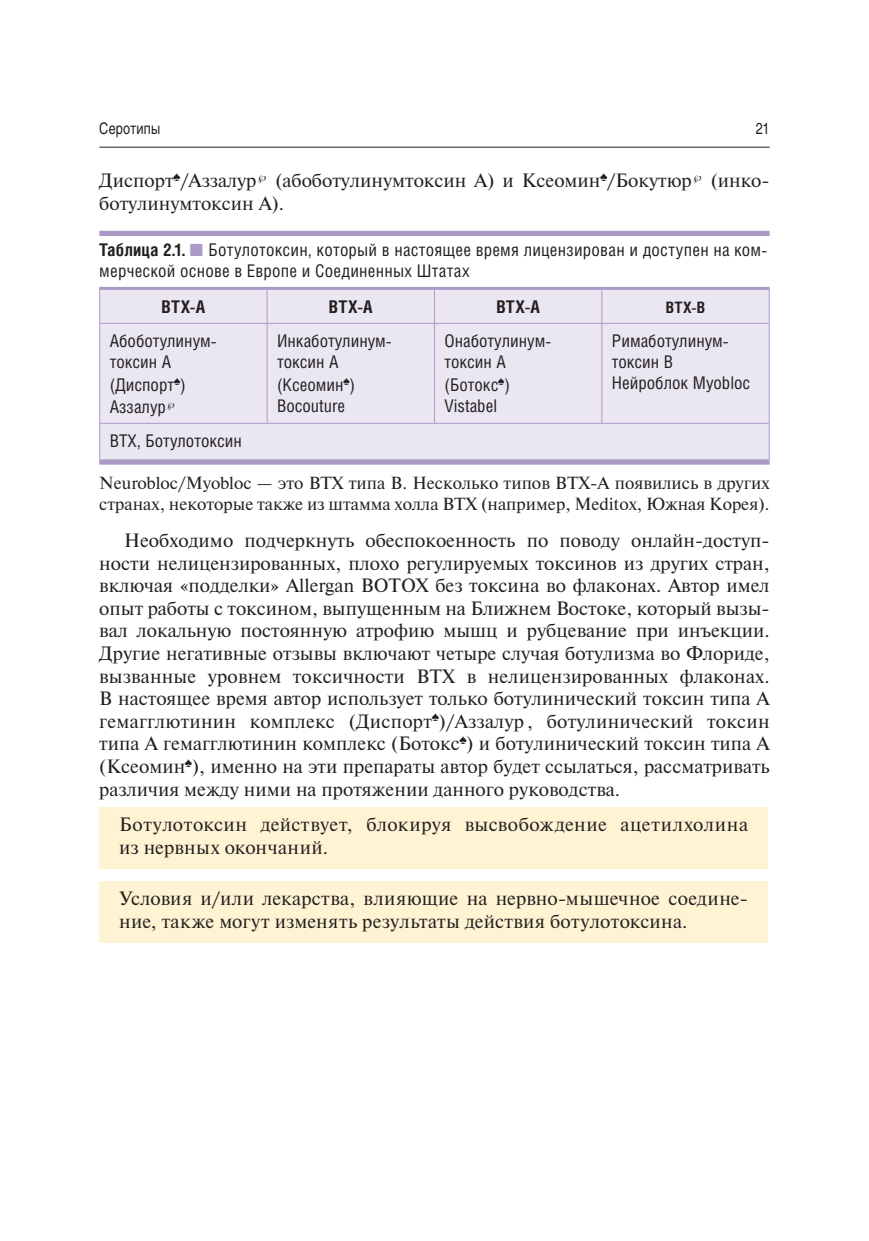
<style>
.page{position:relative;width:869px;height:1241px;background:#fff}
.page>*{position:absolute;margin:0;border:0;box-sizing:border-box;transform-origin:0 0}
.t1{font:19.25px/22.6px "Newton";color:#231f20}
.t2{font:19.25px/23.1px "Newton";letter-spacing:.025em;color:#231f20}
.t3{font:17.5px/21.5px "Helios Cond";color:#231f20}
.t4{font:17.5px/21px "Newton";color:#231f20}
.t5{font:700 17.5px "Helios Cond";letter-spacing:.025em;color:#231f20}
.t6{font:15.75px "Helios";letter-spacing:.015em;color:#231f20;scale:.8 1}
.t7{font:700 15.75px "Helios Cond";color:#231f20}
.s1{font-weight:700}
.s2{color:#ab99c8}
</style>
<div class="page">
<hr style="left:99px;top:147px;width:670px;height:1px;background:#231f20">
<div style="left:99px;top:231px;width:670px;height:5px;background:#ab99c8"></div>
<hr style="left:99px;top:287px;width:670px;height:3px;background:#ab99c8">
<div style="left:100px;top:290px;width:668px;height:169px;background:#eae7f2"></div>
<hr style="left:266px;top:290px;width:1px;height:33px;background:#ab99c8">
<hr style="left:434px;top:290px;width:1px;height:33px;background:#ab99c8">
<hr style="left:601px;top:290px;width:1px;height:33px;background:#ab99c8">
<hr style="left:266px;top:324px;width:1px;height:99px;background:#ab99c8">
<hr style="left:434px;top:324px;width:1px;height:99px;background:#ab99c8">
<hr style="left:601px;top:324px;width:1px;height:99px;background:#ab99c8">
<hr style="left:99px;top:290px;width:1px;height:33px;background:#ab99c8">
<hr style="left:768px;top:290px;width:1px;height:33px;background:#ab99c8">
<hr style="left:99px;top:323px;width:168px;height:1px;background:#ab99c8">
<hr style="left:99px;top:324px;width:1px;height:99px;background:#ab99c8">
<hr style="left:267px;top:323px;width:502px;height:1px;background:#ab99c8">
<hr style="left:768px;top:324px;width:1px;height:99px;background:#ab99c8">
<hr style="left:99px;top:423px;width:168px;height:1px;background:#ab99c8">
<hr style="left:99px;top:423px;width:1px;height:36px;background:#ab99c8">
<hr style="left:267px;top:423px;width:502px;height:1px;background:#ab99c8">
<hr style="left:768px;top:423px;width:1px;height:36px;background:#ab99c8">
<div style="left:99px;top:459px;width:670px;height:5px;background:#ab99c8"></div>
<div style="left:99px;top:807px;width:668px;height:62px;background:#fef3d2"></div>
<div style="left:99px;top:881px;width:668px;height:61px;background:#fef3d2"></div>
<svg style="left:168px;top:402px;width:6px;height:8px"></svg>
<p class="t6" style="left:99px;top:123px;width:78px">Серотипы</p>
<p class="t6" style="left:755px;top:123px;width:19px">21</p>
<p class="t1" style="left:99px;top:171px;width:671px">Диспорт<sup>♠</sup>/Аззалур (абоботулинумтоксин А) и Ксеомин<sup>♠</sup>/Бокутюр (инко&shy;ботулинумтоксин А).</p>
<p class="t3" style="left:99px;top:241px;width:669px;line-height:21px"><span class="s1">Таблица 2.1.</span> <span class="s2">■</span> Ботулотоксин, который в настоящее время лицензирован и доступен на ком&shy;мерческой основе в Европе и Соединенных Штатах</p>
<p class="t5" style="left:161px;top:301px;width:45px">BTX-A</p>
<p class="t5" style="left:329px;top:301px;width:45px">BTX-A</p>
<p class="t5" style="left:496px;top:301px;width:45px">BTX-A</p>
<p class="t7" style="left:665px;top:301px;width:41px">BTX-В</p>
<p class="t3" style="left:110px;top:331px;width:108px;line-height:22.1px">Абоботулинум&shy;токсин А (Диспорт<sup>♠</sup>)<br>Аззалур</p>
<p class="t3" style="left:277px;top:331px;width:116px">Инкаботулинум&shy;токсин А (Ксеомин<sup>♠</sup>)<br>Bocouture</p>
<p class="t3" style="left:444px;top:331px;width:108px">Онаботулинум&shy;токсин А (Ботокс<sup>♠</sup>)<br>Vistabel</p>
<p class="t3" style="left:611px;top:332px;width:140px;line-height:21px">Римаботулинум&shy;токсин В<br>Нейроблок Myobloc</p>
<p class="t3" style="left:110px;top:431px;width:134px">BTX, Ботулотоксин</p>
<p class="t4" style="left:99px;top:473px;width:671px">Neurobloc/Myobloc — это BTX типа B. Несколько типов BTX-A появились в других странах, некоторые также из штамма холла BTX (например, Meditox, Южная Корея).</p>
<p class="t1" style="left:99px;top:530px;width:671px;text-align:justify;text-indent:25px">Необходимо подчеркнуть обеспокоенность по поводу онлайн-доступ&shy;ности нелицензированных, плохо регулируемых токсинов из других стран, включая «подделки» Allergan BOTOX без токсина во флаконах. Автор имел опыт работы с токсином, выпущенным на Ближнем Востоке, который вызы&shy;вал локальную постоянную атрофию мышц и рубцевание при инъекции.<br>Другие негативные отзывы включают четыре случая ботулизма во Флориде, вызванные уровнем токсичности BTX в нелицензированных флаконах.<br>В настоящее время автор использует только ботулинический токсин типа A гемагглютинин комплекс (Диспорт<sup>♠</sup>)/Аззалур , ботулинический токсин типа A гемагглютинин комплекс (Ботокс<sup>♠</sup>) и ботулинический токсин типа А (Ксеомин<sup>♠</sup>), именно на эти препараты автор будет ссылаться, рассматривать различия между ними на протяжении данного руководства.</p>
<p class="t2" style="left:119px;top:814px;width:630px">Ботулотоксин действует, блокируя высвобождение ацетилхолина из нервных окончаний.</p>
<p class="t1" style="left:119px;top:888px;width:630px;line-height:23.1px">Условия и/или лекарства, влияющие на нервно-мышечное соедине&shy;ние, также могут изменять результаты действия ботулотоксина.</p>
</div>
